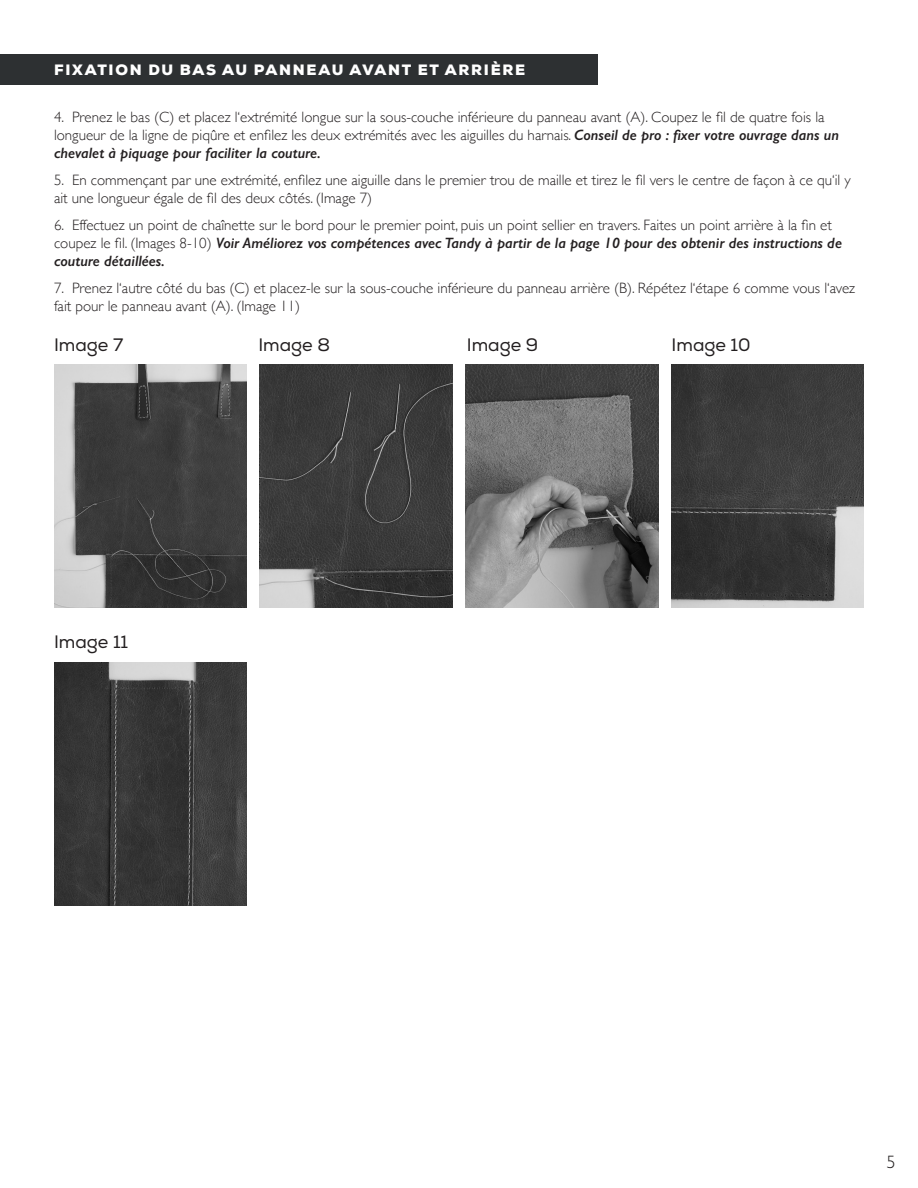
<style>
.page{position:relative;width:918px;height:1188px;background:#fff}
.page>*{position:absolute;margin:0;border:0;box-sizing:border-box;transform-origin:0 0}
.t1{font:18px "Nexa";color:#231f20}
.t2{font:300 18px "Gill Sans Nova";color:#231f20}
.t3{font:300 15px/18px "Gill Sans";color:#231f20}
.t4{font:900 15px "Nexa";letter-spacing:.115em;color:#fff}
.s1{font-weight:600;font-style:italic}
</style>
<div class="page">
<div style="left:0;top:54px;width:597px;height:31px;background:#2d3032"></div>
<img style="left:54px;top:365px;width:192px;height:243px">
<img style="left:260px;top:364px;width:192px;height:243px">
<img style="left:465px;top:364px;width:193px;height:243px">
<img style="left:672px;top:364px;width:192px;height:243px">
<img style="left:54px;top:662px;width:192px;height:243px">
<p class="t4" style="left:54px;top:60px;width:473px">FIXATION DU BAS AU PANNEAU AVANT ET ARRIÈRE</p>
<p class="t3" style="left:54px;top:107px;width:787px">4. Prenez le bas (C) et placez l‘extrémité longue sur la sous-couche inférieure du panneau avant (A). Coupez le fil de quatre fois la longueur de la ligne de piqûre et enfilez les deux extrémités avec les aiguilles du harnais. <span class="s1">Conseil de pro : fixer votre ouvrage dans un chevalet à piquage pour faciliter la couture.</span></p>
<p class="t3" style="left:54px;top:170px;width:798px">5. En commençant par une extrémité, enfilez une aiguille dans le premier trou de maille et tirez le fil vers le centre de façon à ce qu‘il y ait une longueur égale de fil des deux côtés. (Image 7)</p>
<p class="t3" style="left:54px;top:215px;width:790px">6. Effectuez un point de chaînette sur le bord pour le premier point, puis un point sellier en travers. Faites un point arrière à la fin et coupez le fil. (Images 8-10) <span class="s1">Voir Améliorez vos compétences avec Tandy à partir de la page 10 pour des obtenir des instructions de couture détaillées.</span></p>
<p class="t3" style="left:54px;top:278px;width:803px">7. Prenez l‘autre côté du bas (C) et placez-le sur la sous-couche inférieure du panneau arrière (B). Répétez l‘étape 6 comme vous l‘avez fait pour le panneau avant (A). (Image 11)</p>
<p class="t1" style="left:54px;top:334px;width:71px">Image 7</p>
<p class="t1" style="left:54px;top:631px;width:76px">Image 11</p>
<p class="t1" style="left:258px;top:334px;width:73px">Image 8</p>
<p class="t1" style="left:467px;top:334px;width:73px">Image 9</p>
<p class="t1" style="left:672px;top:334px;width:81px">Image 10</p>
<p class="t2" style="left:886px;top:1150px;width:10px">5</p>
</div>
